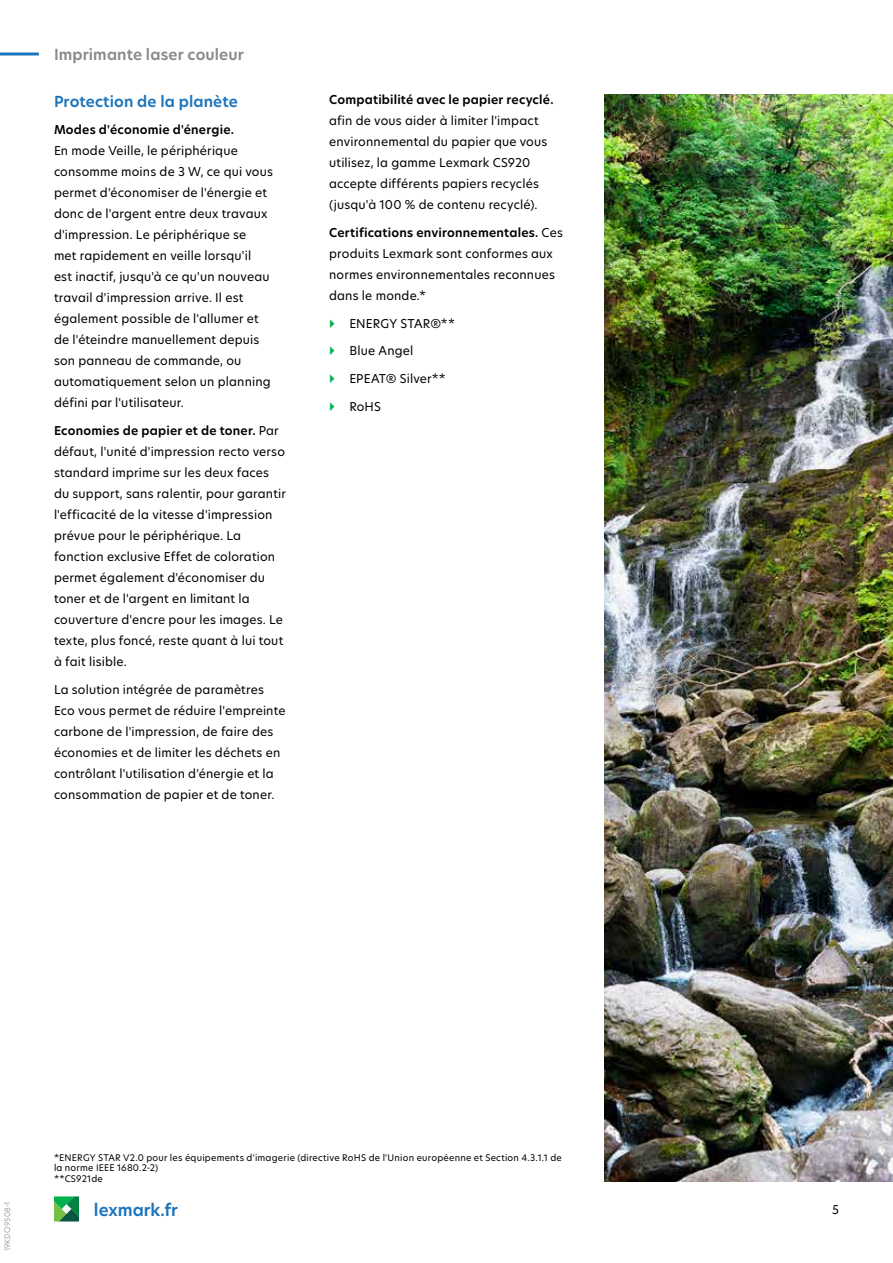
<style>
.page{position:relative;width:893px;height:1263px;background:#fff}
.page>*{position:absolute;margin:0;border:0;box-sizing:border-box;transform-origin:0 0}
.t1{font:600 16.5px "TP Hero";color:#1c75bc}
.t2{font:600 15px "TP Hero";letter-spacing:.01em;color:#888a8c}
.t3{font:600 15px "TP Hero";letter-spacing:.01em;color:#1c75bc}
.t4{font:12px/21px "TP Hero";letter-spacing:.015em;color:#000}
.t5{font:600 12px "TP Hero";letter-spacing:.015em;color:#000}
.t6{font:9px/10.5px "TP Hero";letter-spacing:.025em;color:#000}
.t7{font:300 7.5px "TP Hero";letter-spacing:.025em;color:#888a8c}
.s1{font-weight:600}
</style>
<div class="page">
<hr style="left:0;top:52px;width:39px;height:3px;background:#1c75bc">
<svg style="left:54px;top:1196px;width:25px;height:25px"></svg>
<img style="left:604px;top:95px;width:289px;height:1087px">
<p class="t2" style="left:54px;top:44px;width:191px">Imprimante laser couleur</p>
<p class="t3" style="left:54px;top:91px;width:185px">Protection de la planète</p>
<p class="t5" style="left:54px;top:122px;width:181px">Modes d'économie d'énergie.</p>
<p class="t4" style="left:54px;top:140px;width:221px">En mode Veille, le périphérique consomme moins de 3 W, ce qui vous permet d'économiser de l'énergie et donc de l'argent entre deux travaux d'impression. Le périphérique se<br>met rapidement en veille lorsqu'il<br>est inactif, jusqu'à ce qu'un nouveau travail d'impression arrive. Il est également possible de l'allumer et de l'éteindre manuellement depuis son panneau de commande, ou automatiquement selon un planning défini par l'utilisateur.</p>
<p class="t4" style="left:54px;top:420px;width:233px"><span class="s1">Economies de papier et de toner.</span> Par défaut, l'unité d'impression recto verso standard imprime sur les deux faces du support, sans ralentir, pour garantir l'efficacité de la vitesse d'impression prévue pour le périphérique. La fonction exclusive Effet de coloration permet également d'économiser du toner et de l'argent en limitant la couverture d'encre pour les images. Le texte, plus foncé, reste quant à lui tout à fait lisible.</p>
<p class="t4" style="left:54px;top:679px;width:233px">La solution intégrée de paramètres Eco vous permet de réduire l'empreinte carbone de l'impression, de faire des économies et de limiter les déchets en contrôlant l'utilisation d'énergie et la consommation de papier et de toner.</p>
<p class="t5" style="left:329px;top:92px;width:226px">Compatibilité avec le papier recyclé.</p>
<p class="t4" style="left:329px;top:110px;width:220px">afin de vous aider à limiter l'impact environnemental du papier que vous utilisez, la gamme Lexmark CS920 accepte différents papiers recyclés (jusqu'à 100 % de contenu recyclé).</p>
<p class="t4" style="left:329px;top:222px;width:235px"><span class="s1">Certifications environnementales.</span> Ces produits Lexmark sont conformes aux normes environnementales reconnues dans le monde.*</p>
<p class="t4" style="left:349px;top:313px;width:107px">ENERGY STAR®**</p>
<p class="t4" style="left:349px;top:340px;width:65px">Blue Angel</p>
<p class="t4" style="left:349px;top:368px;width:98px">EPEAT® Silver**</p>
<p class="t4" style="left:349px;top:396px;width:33px">RoHS</p>
<p class="t7" style="left:2px;top:1251px;width:52px;rotate:-90deg">19KDO9508-1</p>
<p class="t6" style="left:54px;top:1152px;width:509px">*ENERGY STAR V2.0 pour les équipements d'imagerie (directive RoHS de l'Union européenne et Section 4.3.1.1 de la norme IEEE 1680.2-2)<br>**CS921de</p>
<h1 class="t1" style="left:94px;top:1198px;width:86px">lexmark.fr</h1>
<p class="t4" style="left:832px;top:1199px;width:8px">5</p>
</div>
